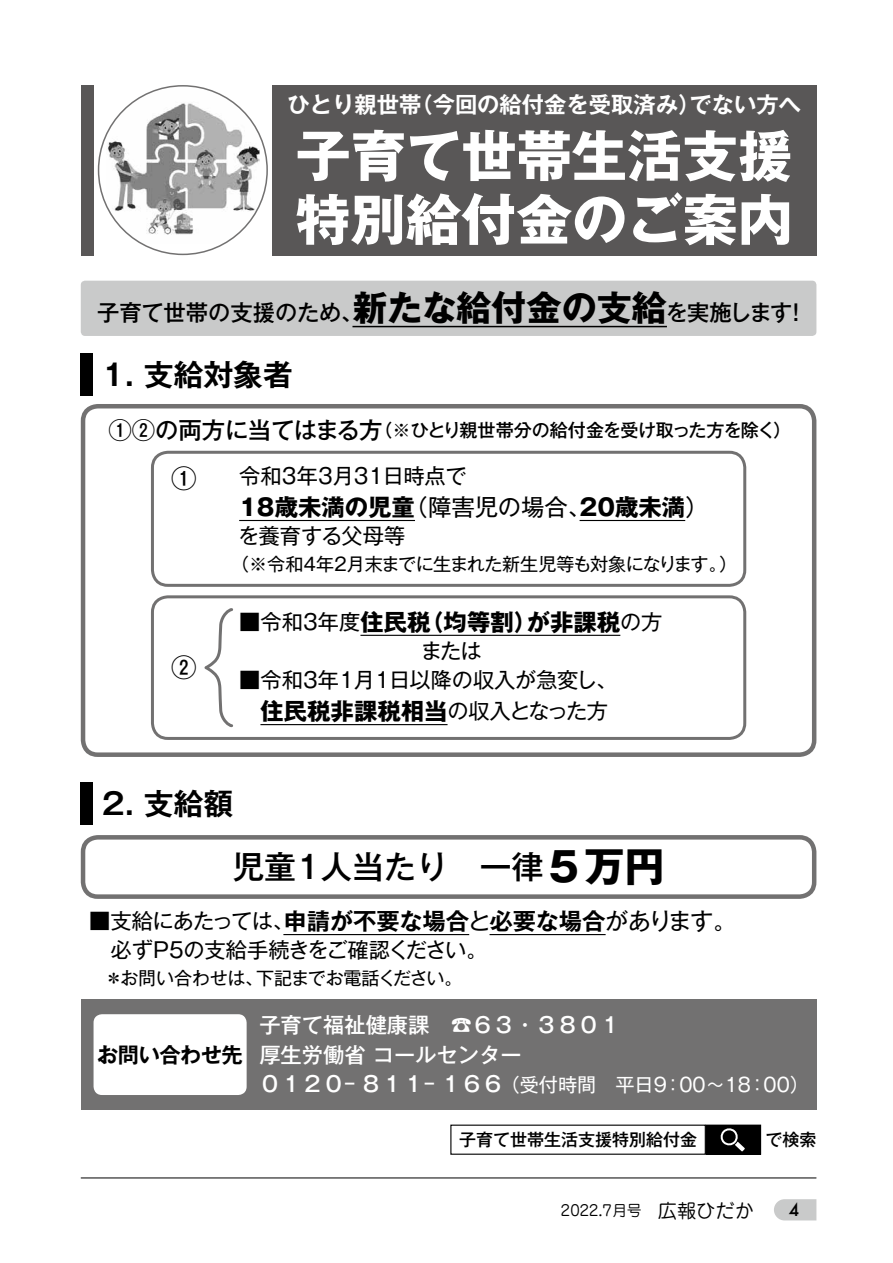
<style>
.page{position:relative;width:893px;height:1263px;background:#fff}
.page>*{position:absolute;margin:0;border:0;box-sizing:border-box;transform-origin:0 0}
.t1{font:700 55.35px/63.8px "Gothic MB101 Pr 5";color:#fff}
.t2{font:500 31.95px "Gothic MB101 Pr 5";color:#000}
.t3{font:700 29.7px "Gothic MB101 Pr 5 De";color:#000}
.t4{font:500 25.5px "Gothic MB101 Pr 5";color:#000}
.t5{font:700 23.4px "Gothic MB101 Pr 5";color:#000}
.t6{font:700 23.4px "Gothic MB101 Pr 5 De";letter-spacing:-.005em;color:#000}
.t7{font:500 22.35px "Gothic MB101 Pr 5";letter-spacing:-.01em;color:#000}
.t8{font:700 22.35px "Gothic MB101 Pr 5 De";color:#fff}
.t9{font:500 21.3px/29.7px "Gothic MB101 Pr 5";color:#fff}
.t10{font:21.3px "Gothic MB101 Pr 5";letter-spacing:-.035em;color:#000}
.t11{font:21.3px "Gothic MB101 Pr 5";letter-spacing:-.01em;color:#000}
.t12{font:21.3px "Gothic MB101 Pr 5";letter-spacing:-.15em;color:#000}
.t13{font:21.3px "Gothic MB101 Pr 5";color:#000}
.t14{font:700 21.3px "Gothic MB101 Pr 5 De";letter-spacing:-.025em;color:#000}
.t15{font:19.2px "Gothic MB101 Pr 5";color:#fff}
.t16{font:500 18px "Gothic MB101 Pr 5";letter-spacing:-.035em;color:#000}
.t17{font:18px "Gothic MB101 Pr 5";letter-spacing:-.065em;color:#000}
.t18{font:18px "Gothic MB101 Pr 5";letter-spacing:-.035em;color:#000}
.t19{font:500 16.95px "Gothic MB101 Pr 5";color:#000}
.t20{font:500 16.95px "Futura";color:#000}
.t21{font:14.85px "Jun 201 Pro";color:#000}
.s1{font-weight:700;font-size:35.1px}
.s2{font-size:23.4px}
.s3{font-weight:400}
.s4{font-weight:400;font-size:21.3px}
.s5{font-weight:700;font-size:40.35px}
.s6{font-family:"Gothic MB101 Pr 5";font-weight:400;font-size:21.3px}
.s7{font-family:"Gothic MB101 Pr 5";font-weight:400}
.s8{font-weight:500;font-size:21.3px}
.s9{font-size:19.2px}
</style>
<div class="page">
<svg style="left:774px;top:1199px;width:42px;height:21px"></svg>
<hr style="left:81px;top:1177px;width:735px;height:1px;background:#000">
<div style="left:81px;top:999px;width:735px;height:111px;background:#727171"></div>
<div style="left:81px;top:404px;width:735px;height:353px;border:4px solid #727171;border-radius:15px"></div>
<div style="left:81px;top:835px;width:735px;height:64px;border:4px solid #727171;border-radius:15px"></div>
<div style="left:151px;top:451px;width:595px;height:136px;border:3px solid #727171;border-radius:16px"></div>
<div style="left:151px;top:595px;width:595px;height:145px;border:3px solid #727171;border-radius:16px"></div>
<div style="left:272px;top:85px;width:544px;height:170px;background:#595757"></div>
<div style="left:81px;top:281px;width:735px;height:55px;background:#c9caca;border-radius:4px"></div>
<hr style="left:352px;top:326px;width:315px;height:1px;background:#000">
<div style="left:81px;top:85px;width:13px;height:170px;background:#595757"></div>
<div style="left:80px;top:353px;width:12px;height:42px;background:#000"></div>
<div style="left:80px;top:782px;width:12px;height:43px;background:#000"></div>
<hr style="left:239px;top:520px;width:176px;height:1px;background:#000">
<hr style="left:580px;top:520px;width:105px;height:1px;background:#000">
<hr style="left:283px;top:934px;width:186px;height:1px;background:#000">
<hr style="left:490px;top:934px;width:116px;height:1px;background:#000">
<hr style="left:360px;top:635px;width:260px;height:1px;background:#000">
<hr style="left:260px;top:724px;width:188px;height:1px;background:#000">
<div style="left:706px;top:1125px;width:55px;height:29px;background:#000"></div>
<div style="left:705px;top:1124px;width:56px;height:31px;border:1px solid #000"></div>
<svg style="left:720px;top:1128px;width:25px;height:23px"></svg>
<svg style="left:204px;top:608px;width:30px;height:120px"></svg>
<img style="left:106px;top:90px;width:153px;height:154px">
<div style="left:94px;top:1014px;width:153px;height:81px;background:#fff;border-radius:9px"></div>
<p class="t8" style="left:288px;top:86px;width:515px">ひとり親世帯（今回の給付金を受取済み）でない方へ</p>
<h1 class="t1" style="left:296px;top:120px;width:499px">子育て世帯生活支援特別給付金のご案内</h1>
<p class="t7" style="left:97px;top:293px;width:704px">子育て世帯の支援のため､<span class="s1">新たな給付金の支給</span>を実施します!</p>
<p class="t3" style="left:98px;top:350px;width:196px">１. 支給対象者</p>
<p class="t16" style="left:108px;top:416px;width:684px"><span class="s2">①②の両方に当てはまる方</span>（※ひとり親世帯分の給付金を受け取った方を除く）</p>
<p class="t4" style="left:171px;top:457px;width:27px">①</p>
<p class="t12" style="left:239px;top:459px;width:229px">令和３年３月３１日時点で</p>
<p class="t5" style="left:239px;top:488px;width:471px">18歳未満の児童<span class="s3">（障害児の場合､</span>20歳未満<span class="s3">）</span></p>
<p class="t13" style="left:238px;top:518px;width:169px">を養育する父母等</p>
<p class="t17" style="left:231px;top:549px;width:508px">（※令和４年２月末までに生まれた新生児等も対象になります。）</p>
<p class="t4" style="left:171px;top:646px;width:27px">②</p>
<p class="t5" style="left:239px;top:602px;width:425px"><span class="s4">■令和３年度</span>住民税（均等割）が非課税<span class="s4">の方</span></p>
<p class="t10" style="left:421px;top:633px;width:63px">または</p>
<p class="t10" style="left:239px;top:663px;width:380px">■令和３年１月１日以降の収入が急変し、</p>
<p class="t5" style="left:260px;top:692px;width:349px">住民税非課税相当<span class="s4">の収入となった方</span></p>
<p class="t3" style="left:98px;top:779px;width:136px">２. 支給額</p>
<h2 class="t2" style="left:232px;top:840px;width:434px">児童1人当たり　一律<span class="s5">５万円</span></h2>
<p class="t6" style="left:89px;top:902px;width:649px"><span class="s6">■支給にあたっては､</span>申請が不要な場合<span class="s7">と</span>必要な場合<span class="s7">があります。</span></p>
<p class="t11" style="left:89px;top:932px;width:400px">　必ずP5の支給手続きをご確認ください。</p>
<p class="t18" style="left:89px;top:963px;width:375px">　＊お問い合わせは、下記までお電話ください。</p>
<p class="t9" style="left:259px;top:1008px;width:363px">子育て福祉健康課　☎６３・３８０１厚生労働省 コールセンター　</p>
<p class="t15" style="left:259px;top:1068px;width:551px"><span class="s8">０１２０- ８１１- １６６</span>（受付時間　平日9：00～18：00）</p>
<p class="t14" style="left:97px;top:1037px;width:147px">お問い合わせ先</p>
<p class="t19" style="left:459px;top:1125px;width:240px">子育て世帯生活支援特別給付金</p>
<p class="t19" style="left:765px;top:1125px;width:53px">で検索</p>
<p class="t21" style="left:561px;top:1198px;width:194px">2022.7月号 <span class="s9">広報ひだか</span></p>
<p class="t20" style="left:789px;top:1198px;width:12px">4</p>
</div>
